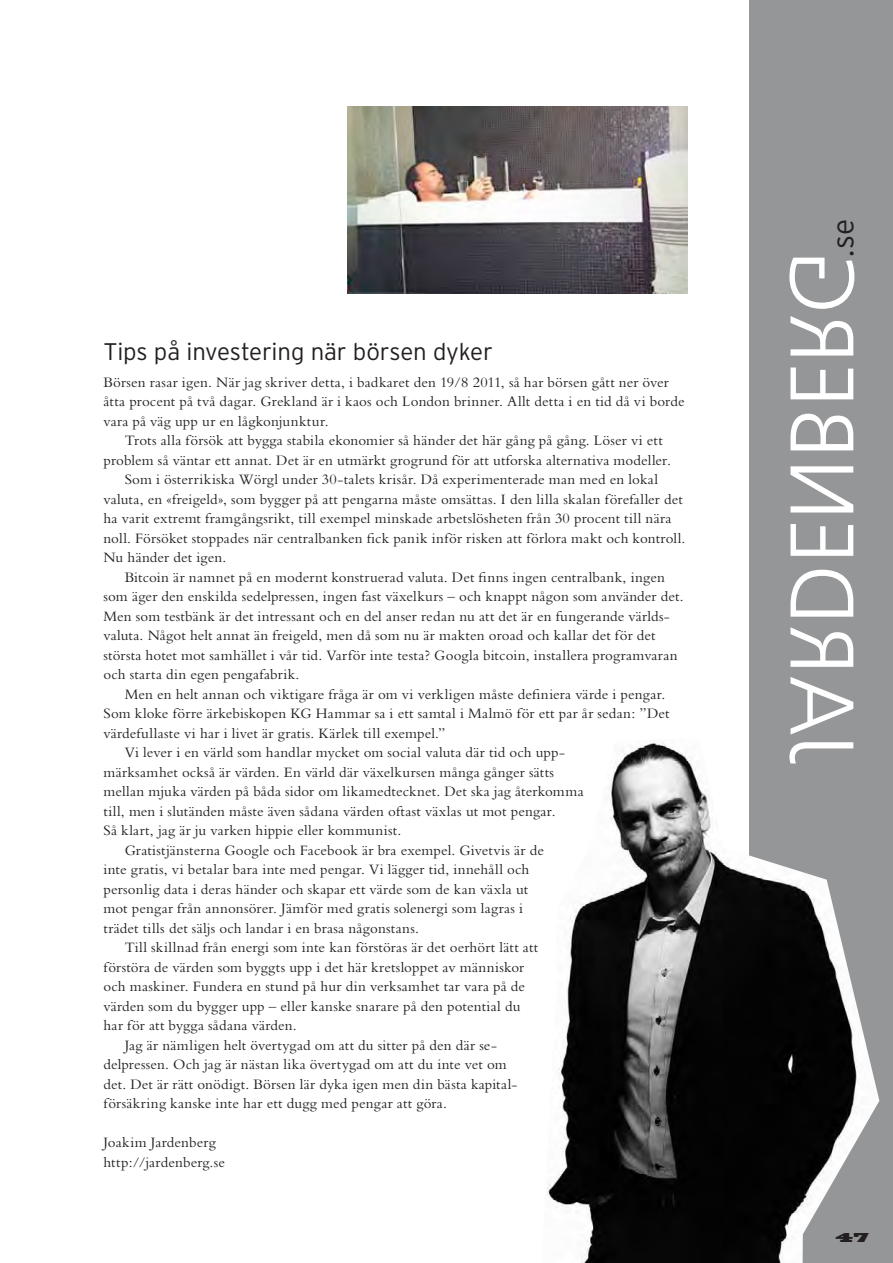
<style>
.page{position:relative;width:893px;height:1263px;background:#fff}
.page>*{position:absolute;margin:0;border:0;box-sizing:border-box;transform-origin:0 0}
.t1{font:300 30px "Interstate";color:#231f20}
.t2{font:300 24px "Interstate";letter-spacing:-.01em;color:#231f20}
.t3{font:15px/19.5px "Bembo";letter-spacing:.01em;color:#231f20}
.t4{font:12px "Blackoak Std";color:#231f20}
</style>
<div class="page">
<div style="left:750px;top:0;width:143px;height:1263px;background:#949698"></div>
<img style="left:546px;top:738px;width:333px;height:525px">
<img style="left:347px;top:106px;width:340px;height:187px">
<svg style="left:789px;top:738px;width:65px;height:25px"></svg>
<h2 class="t2" style="left:103px;top:338px;width:391px">Tips på investering när börsen dyker</h2>
<p class="t3" style="left:103px;top:372px;width:583px">Börsen rasar igen. När jag skriver detta, i badkaret den 19/8 2011, så har börsen gått ner över åtta procent på två dagar. Grekland är i kaos och London brinner. Allt detta i en tid då vi borde vara på väg upp ur en lågkonjunktur.</p>
<p class="t3" style="left:125px;top:430px;width:539px">Trots alla försök att bygga stabila ekonomier så händer det här gång på gång. Löser vi ett</p>
<p class="t3" style="left:103px;top:450px;width:569px">problem så väntar ett annat. Det är en utmärkt grogrund för att utforska alternativa modeller.</p>
<p class="t3" style="left:125px;top:469px;width:535px">Som i österrikiska Wörgl under 30-talets krisår. Då experimenterade man med en lokal</p>
<p class="t3" style="left:103px;top:489px;width:581px">valuta, en «freigeld», som bygger på att pengarna måste omsättas. I den lilla skalan förefaller det</p>
<p class="t3" style="left:103px;top:508px;width:569px">ha varit extremt framgångsrikt, till exempel minskade arbetslösheten från 30 procent till nära</p>
<p class="t3" style="left:103px;top:528px;width:583px">noll. Försöket stoppades när centralbanken fick panik inför risken att förlora makt och kontroll.</p>
<p class="t3" style="left:103px;top:547px;width:124px">Nu händer det igen.</p>
<p class="t3" style="left:125px;top:567px;width:542px">Bitcoin är namnet på en modernt konstruerad valuta. Det finns ingen centralbank, ingen</p>
<p class="t3" style="left:103px;top:586px;width:582px">som äger den enskilda sedelpressen, ingen fast växelkurs – och knappt någon som använder det.</p>
<p class="t3" style="left:103px;top:606px;width:568px">Men som testbänk är det intressant och en del anser redan nu att det är en fungerande världs-</p>
<p class="t3" style="left:103px;top:625px;width:554px">valuta. Något helt annat än freigeld, men då som nu är makten oroad och kallar det för det</p>
<p class="t3" style="left:103px;top:645px;width:576px">största hotet mot samhället i vår tid. Varför inte testa? Googla bitcoin, installera programvaran</p>
<p class="t3" style="left:103px;top:664px;width:197px">och starta din egen pengafabrik.</p>
<p class="t3" style="left:125px;top:684px;width:542px">Men en helt annan och viktigare fråga är om vi verkligen måste definiera värde i pengar.</p>
<p class="t3" style="left:103px;top:703px;width:568px">Som kloke förre ärkebiskopen KG Hammar sa i ett samtal i Malmö för ett par år sedan: ”Det</p>
<p class="t3" style="left:103px;top:723px;width:343px">värdefullaste vi har i livet är gratis. Kärlek till exempel.”</p>
<p class="t3" style="left:125px;top:742px;width:442px">Vi lever i en värld som handlar mycket om social valuta där tid och upp-</p>
<p class="t3" style="left:103px;top:762px;width:452px">märksamhet också är värden. En värld där växelkursen många gånger sätts</p>
<p class="t3" style="left:103px;top:781px;width:482px">mellan mjuka värden på båda sidor om likamedtecknet. Det ska jag återkomma</p>
<p class="t3" style="left:103px;top:801px;width:454px">till, men i slutänden måste även sådana värden oftast växlas ut mot pengar.</p>
<p class="t3" style="left:103px;top:820px;width:299px">Så klart, jag är ju varken hippie eller kommunist.</p>
<p class="t3" style="left:125px;top:840px;width:421px">Gratistjänsterna Google och Facebook är bra exempel. Givetvis är de</p>
<p class="t3" style="left:103px;top:859px;width:427px">inte gratis, vi betalar bara inte med pengar. Vi lägger tid, innehåll och</p>
<p class="t3" style="left:103px;top:879px;width:426px">personlig data i deras händer och skapar ett värde som de kan växla ut</p>
<p class="t3" style="left:103px;top:898px;width:421px">mot pengar från annonsörer. Jämför med gratis solenergi som lagras i</p>
<p class="t3" style="left:103px;top:918px;width:317px">trädet tills det säljs och landar i en brasa någonstans.</p>
<p class="t3" style="left:125px;top:937px;width:415px">Till skillnad från energi som inte kan förstöras är det oerhört lätt att</p>
<p class="t3" style="left:103px;top:957px;width:422px">förstöra de värden som byggts upp i det här kretsloppet av människor</p>
<p class="t3" style="left:103px;top:976px;width:423px">och maskiner. Fundera en stund på hur din verksamhet tar vara på de</p>
<p class="t3" style="left:103px;top:996px;width:418px">värden som du bygger upp – eller kanske snarare på den potential du</p>
<p class="t3" style="left:103px;top:1015px;width:195px">har för att bygga sådana värden.</p>
<p class="t3" style="left:125px;top:1035px;width:374px">Jag är nämligen helt övertygad om att du sitter på den där se-</p>
<p class="t3" style="left:103px;top:1054px;width:405px">delpressen. Och jag är nästan lika övertygad om att du inte vet om</p>
<p class="t3" style="left:103px;top:1074px;width:415px">det. Det är rätt onödigt. Börsen lär dyka igen men din bästa kapital-</p>
<p class="t3" style="left:103px;top:1093px;width:345px">försäkring kanske inte har ett dugg med pengar att göra.</p>
<p class="t3" style="left:103px;top:1132px;width:123px">Joakim Jardenberg http://jardenberg.se</p>
<h1 class="t1" style="left:826px;top:257px;width:39px;rotate:-90deg">.se</h1>
<p class="t4" style="left:835px;top:1230px;width:35px">47</p>
</div>
